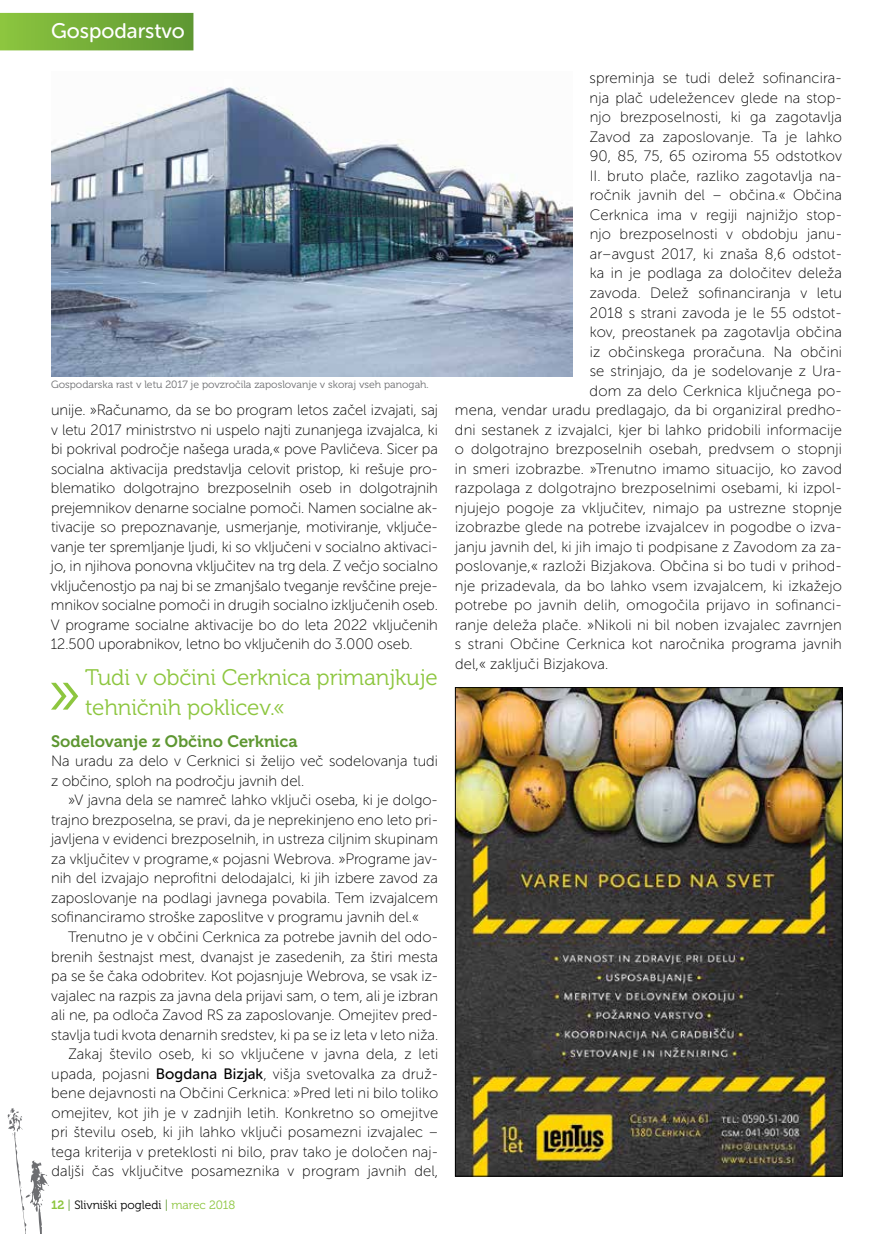
<style>
.page{position:relative;width:893px;height:1234px;background:#fff}
.page>*{position:absolute;margin:0;border:0;box-sizing:border-box;transform-origin:0 0}
.t1{font:65.1px "Museo 300";color:#8dc63f}
.t2{font:22.5px/30px "Museo 300";letter-spacing:-.005em;color:#8dc63f}
.t3{font:21px "Museo Sans Rounded 500";color:#fff}
.t4{font:16.5px "Museo 700";color:#5e9732}
.t5{font:15px/19.5px "Museo Sans Rounded 100";letter-spacing:.01em;color:#000;text-align:justify}
.t6{font:12px "Museo 300";color:#000}
.t7{font:10.5px "Museo 300";color:#6d6e71}
.s1{font-family:"Museo Sans Rounded 500"}
.s2{font-family:"Museo 700";color:#8dc63f}
.s3{color:#5e9732}
.s4{color:#8dc63f}
</style>
<div class="page">
<svg style="left:7px;top:1108px;width:42px;height:125px"></svg>
<div style="left:0;top:13px;width:193px;height:37px;background:linear-gradient(to right,#8cc53f,#5e9732)"></div>
<img style="left:457px;top:689px;width:384px;height:485px">
<img style="left:51px;top:87px;width:522px;height:289px">
<h3 class="t3" style="left:51px;top:20px;width:135px">Gospodarstvo</h3>
<p class="t7" style="left:51px;top:379px;width:379px">Gospodarska rast v letu 2017 je povzročila zaposlovanje v skoraj vseh panogah.</p>
<p class="t5" style="left:51px;top:400px;width:389px">unije. »Računamo, da se bo program letos začel izvajati, saj v letu 2017 ministrstvo ni uspelo najti zunanjega izvajalca, ki bi pokrival področje našega urada,« pove Pavličeva. Sicer pa socialna aktivacija predstavlja celovit pristop, ki rešuje pro&shy;blematiko dolgotrajno brezposelnih oseb in dolgotrajnih prejemnikov denarne socialne pomoči. Namen socialne ak&shy;tivacije so prepoznavanje, usmerjanje, motiviranje, vključe&shy;vanje ter spremljanje ljudi, ki so vključeni v socialno aktivaci&shy;jo, in njihova ponovna vključitev na trg dela. Z večjo socialno vključenostjo pa naj bi se zmanjšalo tveganje revščine preje&shy;mnikov socialne pomoči in drugih socialno izključenih oseb.<br>V programe socialne aktivacije bo do leta 2022 vključenih 12.500 uporabnikov, letno bo vključenih do 3.000 oseb.</p>
<h2 class="t2" style="left:85px;top:662px;width:354px">Tudi v občini Cerknica primanjkuje tehničnih poklicev.«</h2>
<h1 class="t1" style="left:47px;top:657px;width:36px">»</h1>
<p class="t4" style="left:51px;top:731px;width:248px">Sodelovanje z Občino Cerknica</p>
<p class="t5" style="left:51px;top:751px;width:388px">Na uradu za delo v Cerknici si želijo več sodelovanja tudi z občino, sploh na področju javnih del.</p>
<p class="t5" style="left:51px;top:790px;width:388px;text-indent:17px">»V javna dela se namreč lahko vključi oseba, ki je dolgo&shy;trajno brezposelna, se pravi, da je neprekinjeno eno leto pri&shy;javljena v evidenci brezposelnih, in ustreza ciljnim skupinam za vključitev v programe,« pojasni Webrova. »Programe jav&shy;nih del izvajajo neprofitni delodajalci, ki jih izbere zavod za zaposlovanje na podlagi javnega povabila. Tem izvajalcem sofinanciramo stroške zaposlitve v programu javnih del.«</p>
<p class="t5" style="left:51px;top:927px;width:389px;text-align:right">Trenutno je v občini Cerknica za potrebe javnih del odo&shy;brenih šestnajst mest, dvanajst je zasedenih, za štiri mesta pa se še čaka odobritev. Kot pojasnjuje Webrova, se vsak iz&shy;vajalec na razpis za javna dela prijavi sam, o tem, ali je izbran ali ne, pa odloča Zavod RS za zaposlovanje. Omejitev pred&shy;stavlja tudi kvota denarnih sredstev, ki pa se iz leta v leto niža.<br>Zakaj število oseb, ki so vključene v javna dela, z leti upada, pojasni <span class="s1">Bogdana Bizjak</span>, višja svetovalka za druž&shy;bene dejavnosti na Občini Cerknica: »Pred leti ni bilo toliko omejitev, kot jih je v zadnjih letih. Konkretno so omejitve pri številu oseb, ki jih lahko vključi posamezni izvajalec – tega kriterija v preteklosti ni bilo, prav tako je določen naj&shy;daljši čas vključitve posameznika v program javnih del,</p>
<p class="t6" style="left:51px;top:1197px;width:186px"><span class="s2">12</span> <span class="s3">|</span> Slivniški pogledi <span class="s3">|</span> <span class="s4">marec 2018</span></p>
<p class="t5" style="left:590px;top:69px;width:254px">spreminja se tudi delež sofinancira-</p>
<p class="t5" style="left:590px;top:88px;width:254px">nja plač udeležencev glede na stop-</p>
<p class="t5" style="left:590px;top:108px;width:254px">njo brezposelnosti, ki ga zagotavlja</p>
<p class="t5" style="left:590px;top:127px;width:254px">Zavod za zaposlovanje. Ta je lahko</p>
<p class="t5" style="left:590px;top:147px;width:254px">90, 85, 75, 65 oziroma 55 odstotkov</p>
<p class="t5" style="left:590px;top:166px;width:254px">II. bruto plače, razliko zagotavlja na-</p>
<p class="t5" style="left:590px;top:186px;width:254px">ročnik javnih del – občina.« Občina</p>
<p class="t5" style="left:590px;top:205px;width:254px">Cerknica ima v regiji najnižjo stop-</p>
<p class="t5" style="left:590px;top:225px;width:254px">njo brezposelnosti v obdobju janu-</p>
<p class="t5" style="left:590px;top:244px;width:254px">ar–avgust 2017, ki znaša 8,6 odstot-</p>
<p class="t5" style="left:590px;top:264px;width:254px">ka in je podlaga za določitev deleža</p>
<p class="t5" style="left:590px;top:283px;width:254px">zavoda. Delež sofinanciranja v letu</p>
<p class="t5" style="left:590px;top:303px;width:254px">2018 s strani zavoda je le 55 odstot-</p>
<p class="t5" style="left:590px;top:322px;width:254px">kov, preostanek pa zagotavlja občina</p>
<p class="t5" style="left:590px;top:342px;width:254px">iz občinskega proračuna. Na občini</p>
<p class="t5" style="left:590px;top:361px;width:254px">se strinjajo, da je sodelovanje z Ura-</p>
<p class="t5" style="left:590px;top:381px;width:254px">dom za delo Cerknica ključnega po-</p>
<p class="t5" style="left:455px;top:400px;width:388px">mena, vendar uradu predlagajo, da bi organiziral predho-</p>
<p class="t5" style="left:455px;top:420px;width:388px">dni sestanek z izvajalci, kjer bi lahko pridobili informacije</p>
<p class="t5" style="left:455px;top:439px;width:388px">o dolgotrajno brezposelnih osebah, predvsem o stopnji</p>
<p class="t5" style="left:455px;top:459px;width:388px">in smeri izobrazbe. »Trenutno imamo situacijo, ko zavod</p>
<p class="t5" style="left:455px;top:478px;width:388px">razpolaga z dolgotrajno brezposelnimi osebami, ki izpol-</p>
<p class="t5" style="left:455px;top:498px;width:388px">njujejo pogoje za vključitev, nimajo pa ustrezne stopnje</p>
<p class="t5" style="left:455px;top:517px;width:388px">izobrazbe glede na potrebe izvajalcev in pogodbe o izva-</p>
<p class="t5" style="left:455px;top:537px;width:388px">janju javnih del, ki jih imajo ti podpisane z Zavodom za za-</p>
<p class="t5" style="left:455px;top:556px;width:388px">poslovanje,« razloži Bizjakova. Občina si bo tudi v prihod-</p>
<p class="t5" style="left:455px;top:576px;width:388px">nje prizadevala, da bo lahko vsem izvajalcem, ki izkažejo</p>
<p class="t5" style="left:455px;top:595px;width:388px">potrebe po javnih delih, omogočila prijavo in sofinanci-</p>
<p class="t5" style="left:455px;top:615px;width:388px">ranje deleža plače. »Nikoli ni bil noben izvajalec zavrnjen</p>
<p class="t5" style="left:455px;top:634px;width:388px">s strani Občine Cerknica kot naročnika programa javnih</p>
<p class="t5" style="left:455px;top:654px;width:155px">del,« -zaključi Bizjakova.</p>
</div>
